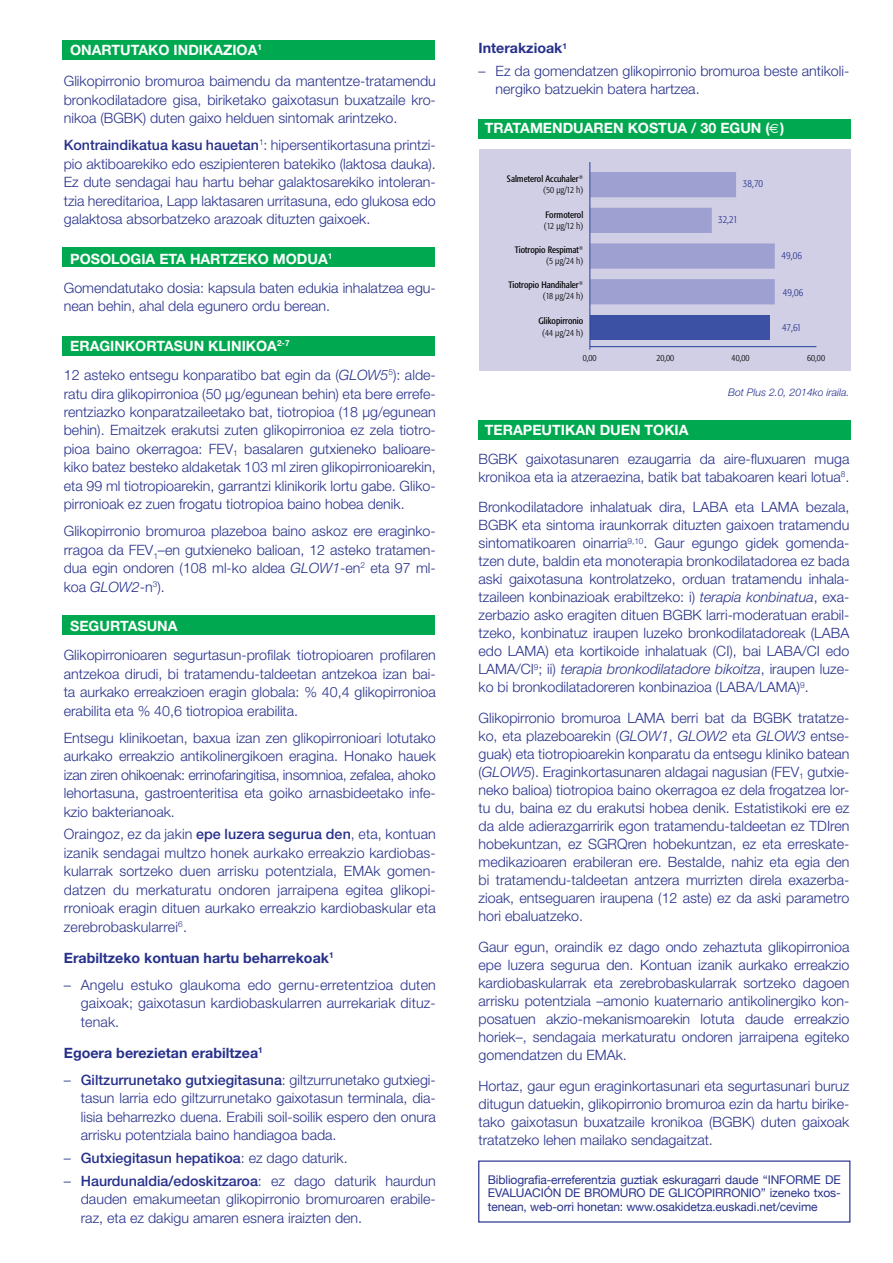
<style>
.page{position:relative;width:893px;height:1263px;background:#fff}
.page>*{position:absolute;margin:0;border:0;box-sizing:border-box;transform-origin:0 0}
.t1{font:300 14.25px/18.5px "Helvetica Neue";color:#27318b;text-align:justify}
.t2{font:700 14.25px "Helvetica Neue";color:#27318b}
.t3{font:700 14.25px "Helvetica Neue";color:#fff}
.t4{font:500 14.25px "Helvetica Neue";color:#27318b}
.t5{font:12px/13.5px "Helvetica Neue";letter-spacing:-.01em;color:#27318b;text-align:justify}
.t6{font:300 condensed 10.5px "Formata";color:#27318b}
.t7{font:italic 300 10.5px "Helvetica Neue";color:#27318b}
.t8{font:condensed 9.3px/11.1px "Formata";color:#000;text-align:right}
.t9{font:300 condensed 9.3px "Formata";color:#000}
.s1{font-weight:700;color:#fff}
.s2{font-weight:500}
.s3{font-style:italic}
.s4{font-weight:300}
</style>
<div class="page">
<div style="left:63px;top:616px;width:372px;height:19px;background:#00a94f"></div>
<div style="left:63px;top:248px;width:372px;height:19px;background:#00a94f"></div>
<div style="left:63px;top:336px;width:372px;height:19px;background:#00a94f"></div>
<div style="left:478px;top:420px;width:372px;height:19px;background:#00a94f"></div>
<div style="left:478px;top:119px;width:373px;height:19px;background:#00a94f"></div>
<div style="left:63px;top:41px;width:372px;height:19px;background:#00a94f"></div>
<div style="left:479px;top:149px;width:372px;height:222px;background:#d0cfe6"></div>
<div style="left:590px;top:315px;width:180px;height:25px;background:#3c51a3"></div>
<svg style="left:591px;top:172px;width:184px;height:132px"></svg>
<hr style="left:590px;top:346px;width:226px;height:1px;background:#21409a">
<hr style="left:590px;top:162px;width:1px;height:188px;background:#21409a">
<p class="t1" style="left:64px;top:34px;width:374px;line-height:31.2px;text-indent:6px"><span class="s1">ONARTUTAKO INDIKAZIOA</span><sup>1<br></sup>Glikopirronio bromuroa baimendu da mantentze-tratamendu</p>
<p class="t1" style="left:64px;top:90px;width:374px">bronkodilatadore gisa, biriketako gaixotasun buxatzaile kro&shy;nikoa (BGBK) duten gaixo helduen sintomak arintzeko.</p>
<p class="t1" style="left:64px;top:136px;width:374px"><span class="s2">Kontraindikatua kasu hauetan</span><sup>1</sup>: hipersentikortasuna printzi&shy;pio aktiboarekiko edo eszipienteren batekiko (laktosa dauka).<br>Ez dute sendagai hau hartu behar galaktosarekiko intoleran&shy;tzia hereditarioa, Lapp laktasaren urritasuna, edo glukosa edo galaktosa absorbatzeko arazoak dituzten gaixoek.</p>
<p class="t1" style="left:64px;top:244px;width:374px;line-height:29.1px;text-indent:6px"><span class="s1">POSOLOGIA ETA HARTZEKO MODUA</span><sup>1<br></sup>Gomendatutako dosia: kapsula baten edukia inhalatzea egu-</p>
<p class="t1" style="left:64px;top:297px;width:268px">nean behin, ahal dela egunero ordu berean.</p>
<p class="t1" style="left:64px;top:331px;width:374px;line-height:29.1px;text-indent:6px"><span class="s1">ERAGINKORTASUN KLINIKOA</span><sup>2-7<br></sup>12 asteko entsegu konparatibo bat egin da (<span class="s3">GLOW5</span><sup>5</sup>): alde-</p>
<p class="t1" style="left:64px;top:384px;width:374px">ratu dira glikopirronioa (50 µg/egunean behin) eta bere errefe&shy;rentziazko konparatzaileetako bat, tiotropioa (18 µg/egunean behin). Emaitzek erakutsi zuten glikopirronioa ez zela tiotro&shy;pioa baino okerragoa: FEV<sub>1</sub> basalaren gutxieneko balioare&shy;kiko batez besteko aldaketak 103 ml ziren glikopirronioarekin, eta 99 ml tiotropioarekin, garrantzi klinikorik lortu gabe. Gliko&shy;pirronioak ez zuen frogatu tiotropioa baino hobea denik.</p>
<p class="t1" style="left:64px;top:522px;width:374px">Glikopirronio bromuroa plazeboa baino askoz ere eraginko&shy;rragoa da FEV<sub>1</sub>–en gutxieneko balioan, 12 asteko tratamen&shy;dua egin ondoren (108 ml-ko aldea <span class="s3">GLOW1</span>-en<sup>2</sup> eta 97 ml&shy;koa <span class="s3">GLOW2</span>-n<sup>3</sup>).</p>
<p class="t3" style="left:70px;top:617px;width:109px">SEGURTASUNA</p>
<p class="t1" style="left:64px;top:646px;width:374px">Glikopirronioaren segurtasun-profilak tiotropioaren profilaren antzekoa dirudi, bi tratamendu-taldeetan antzekoa izan bai&shy;ta aurkako erreakzioen eragin globala: % 40,4 glikopirronioa erabilita eta % 40,6 tiotropioa erabilita.</p>
<p class="t1" style="left:64px;top:728px;width:374px">Entsegu klinikoetan, baxua izan zen glikopirronioari lotutako aurkako erreakzio antikolinergikoen eragina. Honako hauek izan ziren ohikoenak: errinofaringitisa, insomnioa, zefalea, ahoko lehortasuna, gastroenteritisa eta goiko arnasbideetako infe&shy;kzio bakterianoak.</p>
<p class="t1" style="left:64px;top:825px;width:374px">Oraingoz, ez da jakin <span class="s2">epe luzera segurua den</span>, eta, kontuan izanik sendagai multzo honek aurkako erreakzio kardiobas&shy;kularrak sortzeko duen arrisku potentziala, EMAk gomen&shy;datzen du merkaturatu ondoren jarraipena egitea glikopi&shy;rronioak eragin dituen aurkako erreakzio kardiobaskular eta zerebrobaskularrei<sup>6</sup>.</p>
<p class="t2" style="left:64px;top:949px;width:271px">Erabiltzeko kontuan hartu beharrekoak<sup>1</sup></p>
<p class="t1" style="left:81px;top:975px;width:357px;text-indent:-17px">– Angelu estuko glaukoma edo gernu-erretentzioa duten gaixoak; gaixotasun kardiobaskularren aurrekariak dituz&shy;tenak.</p>
<p class="t2" style="left:64px;top:1044px;width:201px">Egoera berezietan erabiltzea<sup>1</sup></p>
<p class="t1" style="left:81px;top:1070px;width:357px;text-indent:-17px">– <span class="s2">Giltzurrunetako gutxiegitasuna</span>: giltzurrunetako gutxiegi&shy;tasun larria edo giltzurrunetako gaixotasun terminala, dia&shy;lisia beharrezko duena. Erabili soil-soilik espero den onura arrisku potentziala baino handiagoa bada.</p>
<p class="t4" style="left:64px;top:1149px;width:285px"><span class="s4">–</span> Gutxiegitasun hepatikoa<span class="s4">: ez dago daturik.</span></p>
<p class="t1" style="left:81px;top:1171px;width:357px;text-indent:-17px">– <span class="s2">Haurdunaldia/edoskitzaroa</span>: ez dago daturik haurdun dauden emakumeetan glikopirronio bromuroaren erabile&shy;raz, eta ez dakigu amaren esnera iraizten den.</p>
<p class="t2" style="left:478px;top:40px;width:90px">Interakzioak<sup>1</sup></p>
<p class="t1" style="left:496px;top:61px;width:355px;line-height:18px;text-indent:-17px">– Ez da gomendatzen glikopirronio bromuroa beste antikoli&shy;nergiko batzuekin batera hartzea.</p>
<p class="t3" style="left:485px;top:119px;width:301px">TRATAMENDUAREN KOSTUA / 30 EGUN ( )</p>
<p class="t8" style="left:507px;top:173px;width:78px">Salmeterol Accuhaler<sup>® </sup><span class="s4">(50 µg/12 h)</span></p>
<p class="t6" style="left:743px;top:177px;width:22px">38,70</p>
<p class="t6" style="left:718px;top:214px;width:21px">32,21</p>
<p class="t8" style="left:545px;top:210px;width:39px">Formoterol</p>
<p class="t9" style="left:544px;top:221px;width:41px">(12 µg/12 h)</p>
<p class="t8" style="left:515px;top:244px;width:70px">Tiotropio Respimat<sup>® </sup><span class="s4">(5 µg/24 h)</span></p>
<p class="t8" style="left:508px;top:279px;width:76px">Tiotropio Handihaler<sup>® </sup><span class="s4">(18 µg/24 h)</span></p>
<p class="t8" style="left:538px;top:316px;width:46px">Glikopirronio</p>
<p class="t9" style="left:542px;top:327px;width:43px">(44 µg/24 h)</p>
<p class="t6" style="left:782px;top:249px;width:22px">49,06</p>
<p class="t6" style="left:783px;top:286px;width:22px">49,06</p>
<p class="t6" style="left:782px;top:322px;width:21px">47,61</p>
<p class="t9" style="left:583px;top:352px;width:15px">0,00</p>
<p class="t9" style="left:656px;top:352px;width:19px">20,00</p>
<p class="t9" style="left:731px;top:352px;width:20px">40,00</p>
<p class="t9" style="left:807px;top:352px;width:20px">60,00</p>
<p class="t7" style="left:728px;top:386px;width:123px">Bot Plus 2.0, 2014ko iraila.</p>
<p class="t3" style="left:485px;top:421px;width:205px">TERAPEUTIKAN DUEN TOKIA</p>
<p class="t1" style="left:478px;top:449px;width:372px;line-height:18px">BGBK gaixotasunaren ezaugarria da aire-fluxuaren muga kronikoa eta ia atzeraezina, batik bat tabakoaren keari lotua<sup>8</sup>.</p>
<p class="t1" style="left:478px;top:498px;width:372px;line-height:18px">Bronkodilatadore inhalatuak dira, LABA eta LAMA bezala, BGBK eta sintoma iraunkorrak dituzten gaixoen tratamendu sintomatikoaren oinarria<sup>9,10</sup>. Gaur egungo gidek gomenda&shy;tzen dute, baldin eta monoterapia bronkodilatadorea ez bada aski gaixotasuna kontrolatzeko, orduan tratamendu inhala&shy;tzaileen konbinazioak erabiltzeko: i) <span class="s3">terapia konbinatua</span>, exa&shy;zerbazio asko eragiten dituen BGBK larri-moderatuan erabil&shy;tzeko, konbinatuz iraupen luzeko bronkodilatadoreak (LABA edo LAMA) eta kortikoide inhalatuak (CI), bai LABA/CI edo LAMA/CI<sup>9</sup>; ii) <span class="s3">terapia bronkodilatadore bikoitza</span>, iraupen luze&shy;ko bi bronkodilatadoreren konbinazioa (LABA/LAMA)<sup>9</sup>.</p>
<p class="t1" style="left:478px;top:709px;width:372px;line-height:18px">Glikopirronio bromuroa LAMA berri bat da BGBK tratatze&shy;ko, eta plazeboarekin (<span class="s3">GLOW1</span>, <span class="s3">GLOW2</span> eta <span class="s3">GLOW3</span> entse&shy;guak) eta tiotropioarekin konparatu da entsegu kliniko batean (<span class="s3">GLOW5</span>). Eraginkortasunaren aldagai nagusian (FEV<sub>1</sub> gutxie&shy;neko balioa) tiotropioa baino okerragoa ez dela frogatzea lor&shy;tu du, baina ez du erakutsi hobea denik. Estatistikoki ere ez da alde adierazgarririk egon tratamendu-taldeetan ez TDIren hobekuntzan, ez SGRQren hobekuntzan, ez eta erreskate&shy;medikazioaren erabileran ere. Bestalde, nahiz eta egia den bi tratamendu-taldeetan antzera murrizten direla exazerba&shy;zioak, entseguaren iraupena (12 aste) ez da aski parametro hori ebaluatzeko.</p>
<p class="t1" style="left:478px;top:937px;width:372px;line-height:18px">Gaur egun, oraindik ez dago ondo zehaztuta glikopirronioa epe luzera segurua den. Kontuan izanik aurkako erreakzio kardiobaskularrak eta zerebrobaskularrak sortzeko dagoen arrisku potentziala –amonio kuaternario antikolinergiko kon&shy;posatuen akzio-mekanismoarekin lotuta daude erreakzio horiek–, sendagaia merkaturatu ondoren jarraipena egiteko gomendatzen du EMAk.</p>
<p class="t1" style="left:478px;top:1076px;width:372px;line-height:18px">Hortaz, gaur egun eraginkortasunari eta segurtasunari buruz ditugun datuekin, glikopirronio bromuroa ezin da hartu birike&shy;tako gaixotasun buxatzaile kronikoa (BGBK) duten gaixoak tratatzeko lehen mailako sendagaitzat.</p>
<p class="t5" style="left:488px;top:1173px;width:354px">Bibliografia-erreferentzia guztiak eskuragarri daude “INFORME DE EVALUACIÓN DE BROMURO DE GLICOPIRRONIO” izeneko txos&shy;tenean, web-orri honetan: www.osakidetza.euskadi.net/cevime</p>
</div>
